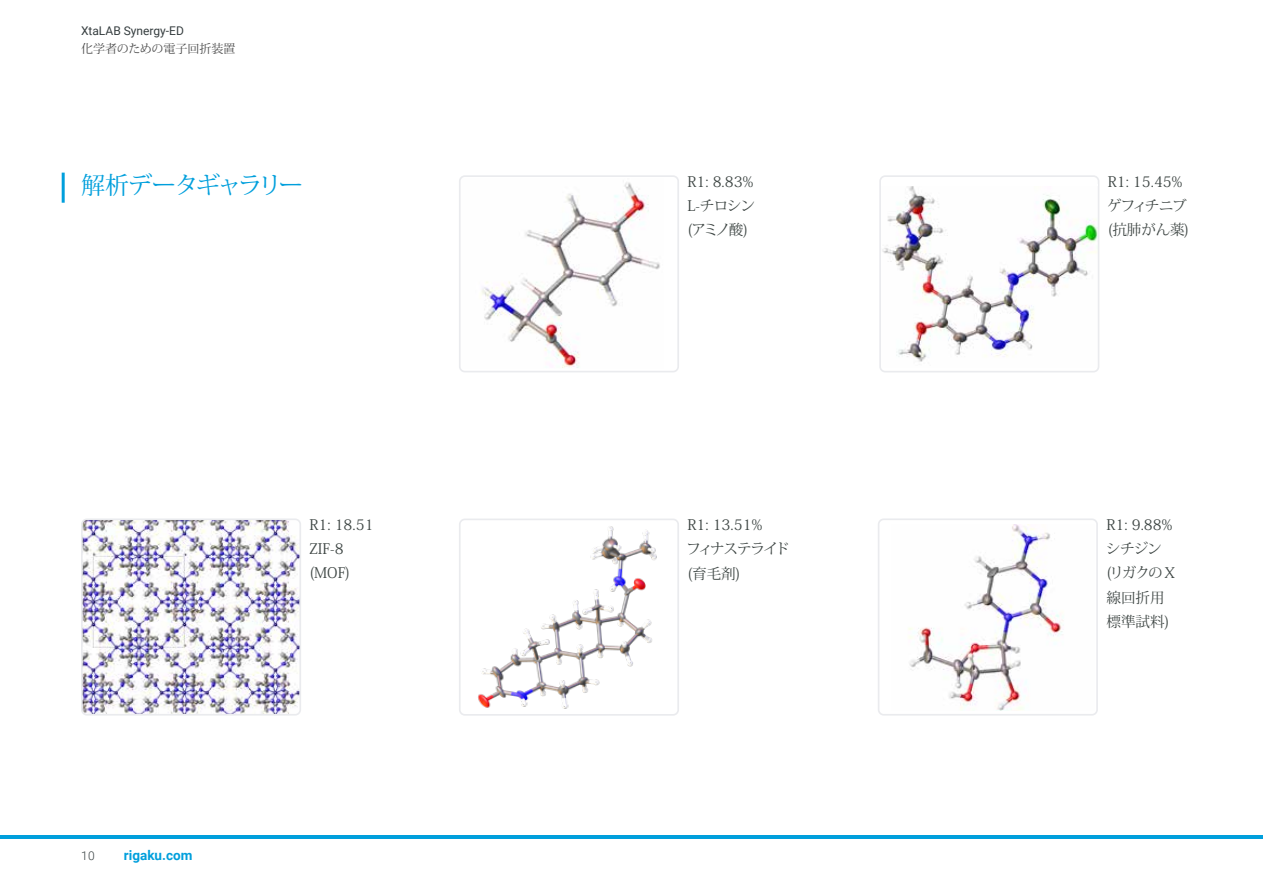
<style>
.page{position:relative;width:1263px;height:893px;background:#fff}
.page>*{position:absolute;margin:0;border:0;box-sizing:border-box;transform-origin:0 0}
.t1{font:24px "Koz Min Pr 6 N";letter-spacing:-.09em;color:#009fdc}
.t2{font:14.55px/24.3px "Koz Min Pr 6 N";letter-spacing:-.005em;color:#3d4543}
.t3{font:14.55px/24.3px "Koz Min Pr 6 N";letter-spacing:-.075em;color:#3d4543}
.t4{font:700 13.5px "Roboto";color:#009fdc}
.t5{font:12px "Roboto";color:#353d3f}
.t6{font:12px "Koz Min Pr 6 N";color:#464646}
.t7{font:300 12px "Roboto";color:#353d3f}
</style>
<div class="page">
<hr style="left:62px;top:173px;width:3px;height:30px;background:#009fdc">
<img style="left:480px;top:182px;width:180px;height:186px">
<div style="left:459px;top:175px;width:220px;height:197px;border:2px solid #eaebee;border-radius:5px"></div>
<img style="left:478px;top:526px;width:179px;height:183px">
<div style="left:459px;top:519px;width:220px;height:197px;border:2px solid #eaebee;border-radius:5px"></div>
<img style="left:882px;top:186px;width:214px;height:176px">
<div style="left:879px;top:175px;width:220px;height:197px;border:2px solid #eaebee;border-radius:5px"></div>
<hr style="left:881px;top:184px;width:217px;height:1px;background:#fff">
<img style="left:908px;top:525px;width:155px;height:185px">
<div style="left:878px;top:518px;width:220px;height:198px;border:2px solid #eaebee;border-radius:5px"></div>
<img style="left:84px;top:521px;width:214px;height:192px">
<div style="left:81px;top:518px;width:220px;height:198px;border:2px solid #eaebee;border-radius:5px"></div>
<hr style="left:0;top:836px;width:1263px;height:3px;background:#009fdc">
<p class="t5" style="left:81px;top:22px;width:104px">XtaLAB Synergy-ED</p>
<p class="t6" style="left:81px;top:41px;width:156px">化学者のための電子回折装置</p>
<h1 class="t1" style="left:81px;top:172px;width:224px">解析データギャラリー</h1>
<p class="t2" style="left:687px;top:170px;width:69px;text-align:justify">R1: 8.83% L-チロシン(アミノ酸)</p>
<p class="t7" style="left:81px;top:848px;width:15px">10</p>
<p class="t4" style="left:124px;top:846px;width:70px">rigaku.com</p>
<p class="t2" style="left:309px;top:513px;width:66px">R1: 18.51<br>ZIF-8 (MOF)</p>
<p class="t3" style="left:686px;top:513px;width:105px">R1: 13.51%<br>フィナステライド(育毛剤)</p>
<p class="t2" style="left:1107px;top:169px;width:84px">R1: 15.45%ゲフィチニブ(抗肺がん薬)</p>
<p class="t2" style="left:1106px;top:513px;width:73px">R1: 9.88%シチジン<br>(リガクのＸ線回折用標準試料)</p>
</div>
